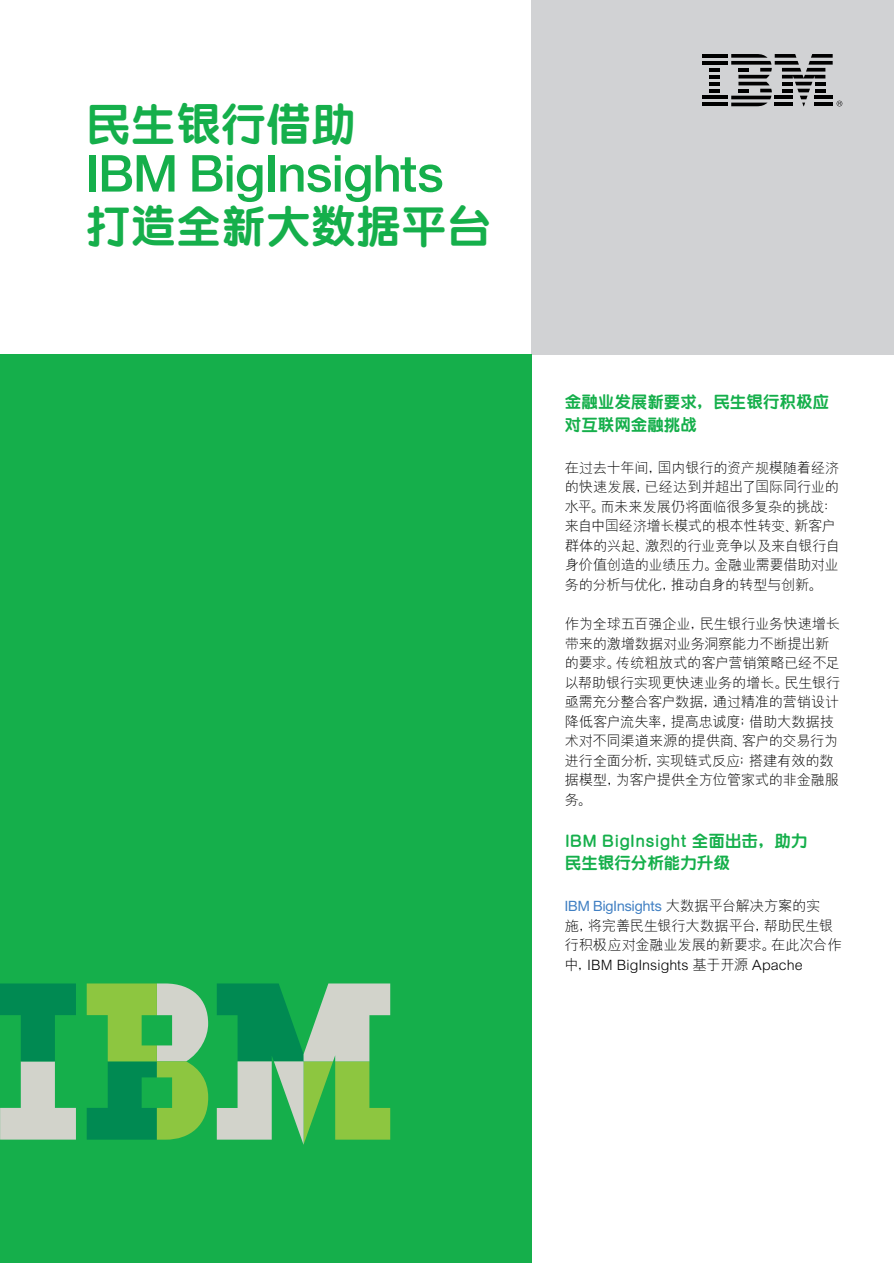
<style>
.page{position:relative;width:894px;height:1263px;background:#fff}
.page>*{position:absolute;margin:0;border:0;box-sizing:border-box;transform-origin:0 0}
.t1{font:51px "Helv Neue Mediumfor IBM";color:#15af4b}
.t2{font:800 45px "M Yuen PRC";color:#15af4b}
.t3{font:800 16.5px/22.5px "M Yuen PRC";color:#15af4b}
.t4{font:300 14.25px/19.5px "M Hei GB";letter-spacing:-.02em;color:#000}
.t5{font:300 14.25px/19.5px "M Hei GB";color:#000}
.t6{font:14.25px "Helv Neue Romanfor IBM";letter-spacing:.005em;color:#4180c3}
.s1{font-family:"M Hei GB";font-weight:300;color:#000}
</style>
<div class="page">
<div style="left:531px;top:0;width:362px;height:355px;background:#d1d2d4"></div>
<div style="left:0;top:355px;width:531px;height:908px;background:#15af4b"></div>
<svg style="left:0;top:983px;width:76px;height:156px"></svg>
<svg style="left:217px;top:983px;width:173px;height:161px"></svg>
<svg style="left:87px;top:983px;width:121px;height:156px"></svg>
<hr style="left:702px;top:54px;width:25px;height:4px;background:#000">
<hr style="left:702px;top:61px;width:25px;height:4px;background:#000">
<hr style="left:702px;top:96px;width:25px;height:3px;background:#000">
<svg style="left:709px;top:75px;width:11px;height:17px"></svg>
<hr style="left:709px;top:68px;width:11px;height:4px;background:#000">
<hr style="left:702px;top:103px;width:25px;height:3px;background:#000">
<svg style="left:731px;top:54px;width:111px;height:52px"></svg>
<h2 class="t2" style="left:86px;top:99px;width:272px">民生银行借助</h2>
<h1 class="t1" style="left:86px;top:143px;width:359px">IBM BigInsights</h1>
<h2 class="t2" style="left:86px;top:201px;width:406px">打造全新大数据平台</h2>
<p class="t3" style="left:564px;top:392px;width:265px">金融业发展新要求，民生银行积极应对互联网金融挑战</p>
<p class="t4" style="left:564px;top:458px;width:276px">在过去十年间，国内银行的资产规模随着经济的快速发展，已经达到并超出了国际同行业的水平。而未来发展仍将面临很多复杂的挑战：来自中国经济增长模式的根本性转变、新客户群体的兴起、激烈的行业竞争以及来自银行自身价值创造的业绩压力。金融业需要借助对业务的分析与优化，推动自身的转型与创新。</p>
<p class="t4" style="left:564px;top:614px;width:277px">作为全球五百强企业，民生银行业务快速增长带来的激增数据对业务洞察能力不断提出新的要求。传统粗放式的客户营销策略已经不足以帮助银行实现更快速业务的增长。民生银行亟需充分整合客户数据，通过精准的营销设计降低客户流失率，提高忠诚度；借助大数据技术对不同渠道来源的提供商、客户的交易行为进行全面分析，实现链式反应；搭建有效的数据模型，为客户提供全方位管家式的非金融服务。</p>
<p class="t3" style="left:564px;top:830px;width:244px">IBM BigInsight 全面出击，助力民生银行分析能力升级</p>
<p class="t6" style="left:564px;top:897px;width:257px">IBM BigInsights <span class="s1">大数据平台解决方案的实</span></p>
<p class="t5" style="left:564px;top:916px;width:278px">施，将完善民生银行大数据平台，帮助民生银行积极应对金融业发展的新要求。在此次合作中，IBM BigInsights 基于开源 Apache</p>
</div>
